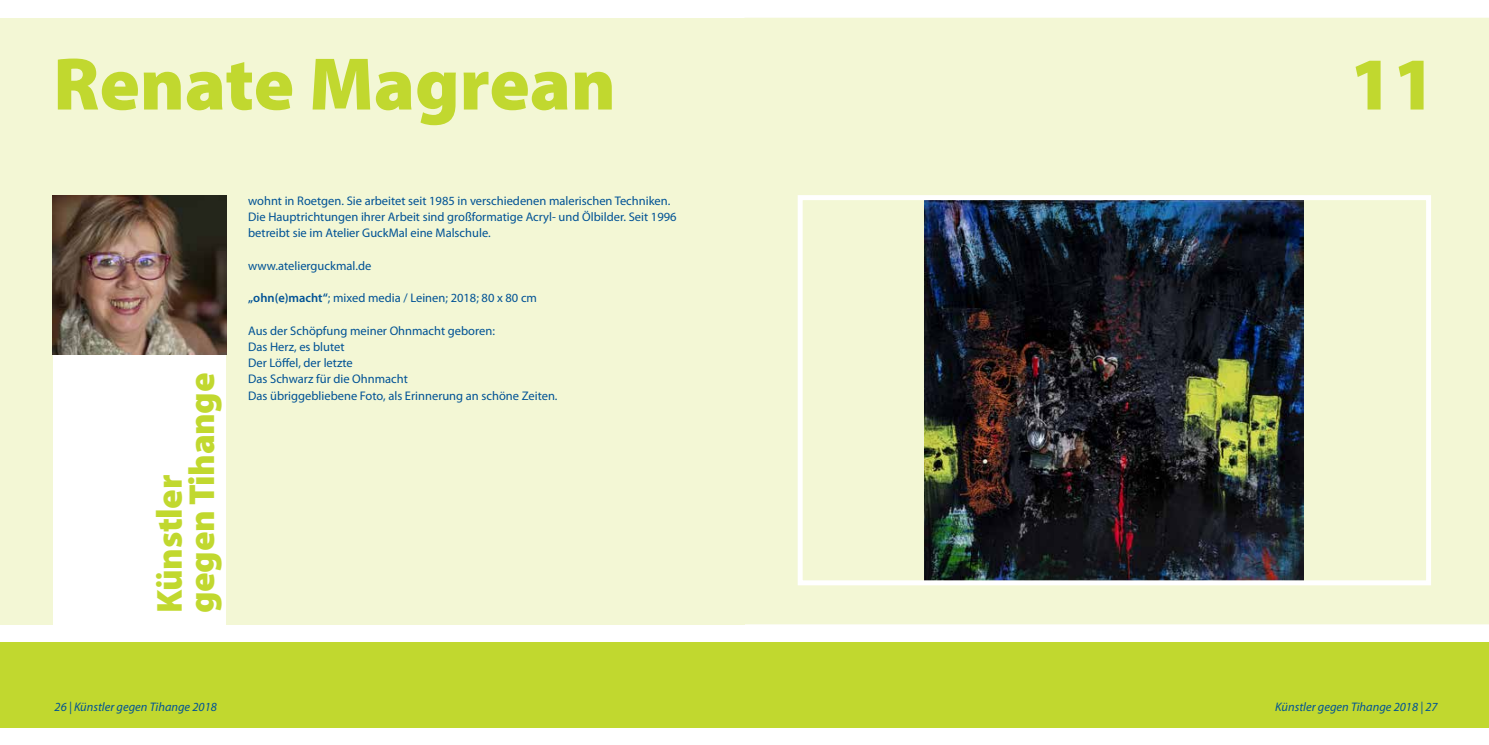
<style>
.page{position:relative;width:1489px;height:745px;background:#fff}
.page>*{position:absolute;margin:0;border:0;box-sizing:border-box;transform-origin:0 0}
.t1{font:900 75px "Myriad Pro";color:#c1d82f}
.t2{font:900 36.25px/32.5px "Myriad Pro";letter-spacing:-.01em;color:#c1d82f}
.t3{font:12.5px/16.2px "Myriad Pro";color:#005295}
.t4{font:italic 12.38px "Myriad Pro";color:#005295}
.s1{font-weight:600}
</style>
<div class="page">
<div style="left:0;top:641px;width:744px;height:85px;background:#c1d82f"></div>
<div style="left:744px;top:641px;width:744px;height:85px;background:#c1d82f"></div>
<div style="left:0;top:18px;width:744px;height:606px;background:#f3f7d5"></div>
<div style="left:744px;top:18px;width:744px;height:606px;background:#f3f7d5"></div>
<div style="left:53px;top:195px;width:172px;height:432px;background:#fff"></div>
<img style="left:53px;top:195px;width:173px;height:159px">
<img style="left:795px;top:192px;width:638px;height:395px">
<h1 class="t1" style="left:53px;top:42px;width:564px">Renate Magrean</h1>
<h2 class="t2" style="left:154px;top:612px;width:242px;rotate:-90deg">Künstler gegen Tihange</h2>
<p class="t3" style="left:248px;top:192px;width:430px">wohnt in Roetgen. Sie arbeitet seit 1985 in verschiedenen malerischen Techniken.<br>Die Hauptrichtungen ihrer Arbeit sind großformatige Acryl- und Ölbilder. Seit 1996 betreibt sie im Atelier GuckMal eine Malschule.</p>
<p class="t3" style="left:248px;top:257px;width:125px">www.atelierguckmal.de</p>
<p class="t3" style="left:248px;top:290px;width:290px"><span class="s1">„ohn(e)macht“</span>; mixed media / Leinen; 2018; 80 x 80 cm</p>
<p class="t3" style="left:248px;top:322px;width:311px">Aus der Schöpfung meiner Ohnmacht geboren:<br>Das Herz, es blutet<br>Der Löffel, der letzte<br>Das Schwarz für die Ohnmacht<br>Das übriggebliebene Foto, als Erinnerung an schöne Zeiten.</p>
<h1 class="t1" style="left:1349px;top:42px;width:87px">11</h1>
<p class="t4" style="left:55px;top:699px;width:164px">26 | Künstler gegen Tihange 2018</p>
<p class="t4" style="left:1275px;top:699px;width:164px">Künstler gegen Tihange 2018 | 27</p>
</div>
